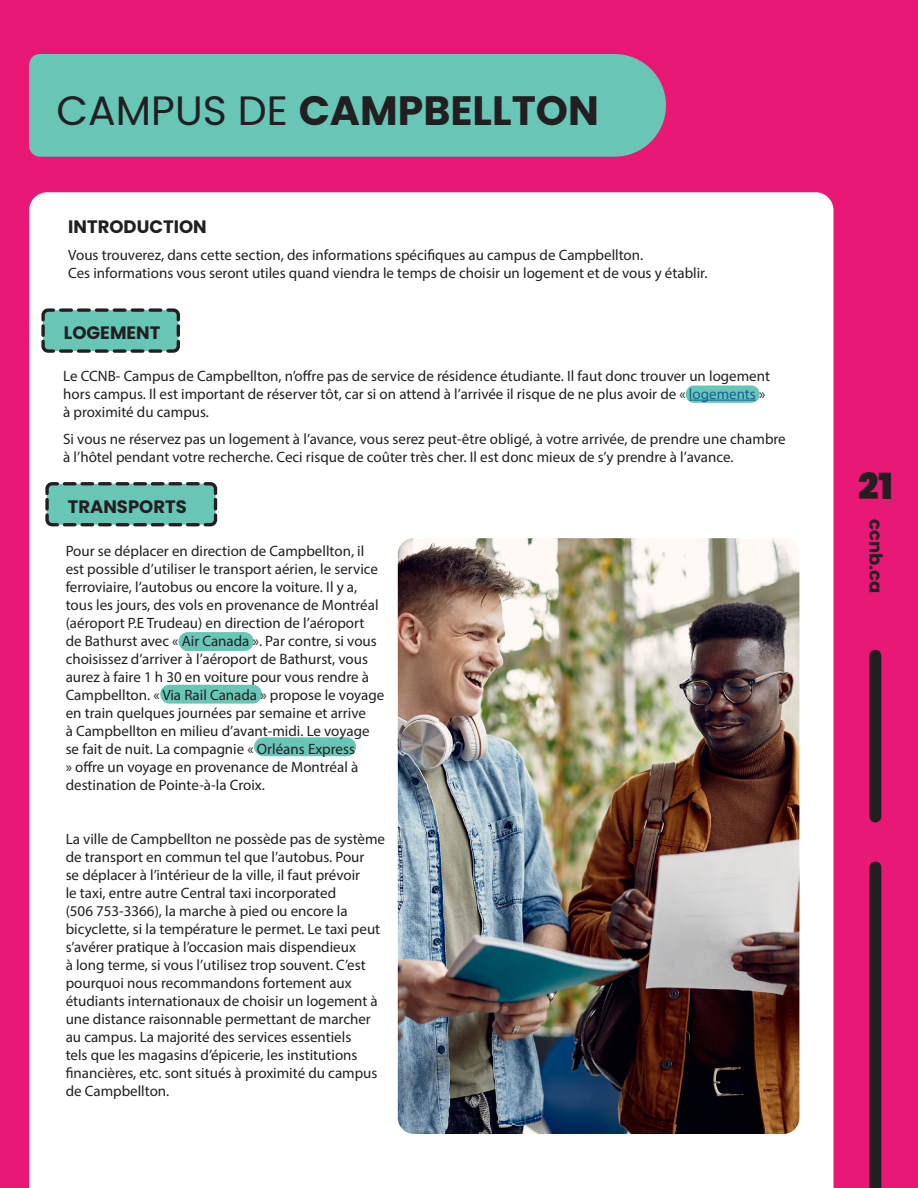
<style>
.page{position:relative;width:918px;height:1188px;background:#e91776}
.page>*{position:absolute;margin:0;border:0;box-sizing:border-box;transform-origin:0 0}
.t1{font:700 40.95px "Poppins";color:#231f20}
.t2{font:900 36px "Poppins";color:#231f20}
.t3{font:700 18px "Poppins";color:#231f20}
.texte_courant{font:15px/18px "Myriad Pro";color:#231f20}
.s1{font-weight:400}
.s2{color:#175d9e}
</style>
<div class="page">
<div style="left:29px;top:192px;width:804px;height:996px;background:#fff"></div>
<div style="left:869px;top:867px;width:12px;height:321px;background:#231f20"></div>
<div style="left:869px;top:656px;width:12px;height:161px;background:#231f20"></div>
<svg style="left:40px;top:307px;width:142px;height:47px;background:#6fb6aa"></svg>
<svg style="left:44px;top:480px;width:175px;height:48px;background:#71b7ac"></svg>
<img style="left:398px;top:538px;width:401px;height:596px">
<div style="left:29px;top:54px;width:637px;height:103px;background:#68c6b7"></div>
<div style="left:686px;top:386px;width:74px;height:17px;background:#68c6b7;border-radius:8px"></div>
<hr style="left:689px;top:400px;width:67px;height:1px;background:#175d9e">
<div style="left:178px;top:632px;width:76px;height:19px;background:#68c6b7;border-radius:9px"></div>
<div style="left:160px;top:685px;width:102px;height:19px;background:#68c6b7;border-radius:9px"></div>
<div style="left:254px;top:737px;width:102px;height:19px;background:#68c6b7;border-radius:9px"></div>
<p class="t1" style="left:57px;top:87px;width:544px"><span class="s1">CAMPUS DE</span> CAMPBELLTON</p>
<p class="t3" style="left:68px;top:216px;width:140px">INTRODUCTION</p>
<p class="texte_courant" style="left:68px;top:245px;width:641px">Vous trouverez, dans cette section, des informations spécifiques au campus de Campbellton.<br>Ces informations vous seront utiles quand viendra le temps de choisir un logement et de vous y établir.</p>
<p class="t3" style="left:64px;top:323px;width:98px">LOGEMENT</p>
<p class="texte_courant" style="left:63px;top:366px;width:708px">Le CCNB- Campus de Campbellton, n’offre pas de service de résidence étudiante. Il faut donc trouver un logement hors campus. Il est important de réserver tôt, car si on attend à l’arrivée il risque de ne plus avoir de « <span class="s2">logements</span> » à proximité du campus.</p>
<p class="texte_courant" style="left:63px;top:429px;width:724px">Si vous ne réservez pas un logement à l’avance, vous serez peut-être obligé, à votre arrivée, de prendre une chambre à l’hôtel pendant votre recherche. Ceci risque de coûter très cher. Il est donc mieux de s’y prendre à l’avance.</p>
<p class="t3" style="left:68px;top:496px;width:121px">TRANSPORTS</p>
<p class="texte_courant" style="left:66px;top:541px;width:320px">Pour se déplacer en direction de Campbellton, il est possible d’utiliser le transport aérien, le service ferroviaire, l’autobus ou encore la voiture. Il y a, tous les jours, des vols en provenance de Montréal (aéroport P.E Trudeau) en direction de l’aéroport<br>de Bathurst avec « Air Canada ». Par contre, si vous choisissez d’arriver à l’aéroport de Bathurst, vous aurez à faire 1 h 30 en voiture pour vous rendre à Campbellton. « Via Rail Canada » propose le voyage en train quelques journées par semaine et arrive<br>à Campbellton en milieu d’avant-midi. Le voyage se fait de nuit. La compagnie « Orléans Express<br>» offre un voyage en provenance de Montréal à destination de Pointe-à-la Croix.</p>
<p class="texte_courant" style="left:66px;top:829px;width:321px">La ville de Campbellton ne possède pas de système de transport en commun tel que l’autobus. Pour<br>se déplacer à l’intérieur de la ville, il faut prévoir<br>le taxi, entre autre Central taxi incorporated<br>(506 753-3366), la marche à pied ou encore la bicyclette, si la température le permet. Le taxi peut s’avérer pratique à l’occasion mais dispendieux<br>à long terme, si vous l’utilisez trop souvent. C’est pourquoi nous recommandons fortement aux étudiants internationaux de choisir un logement à une distance raisonnable permettant de marcher au campus. La majorité des services essentiels<br>tels que les magasins d’épicerie, les institutions financières, etc. sont situés à proximité du campus de Campbellton.</p>
<p class="t2" style="left:858px;top:465px;width:36px">21</p>
<p class="t3" style="left:886px;top:519px;width:76px;rotate:90deg">ccnb.ca</p>
</div>
